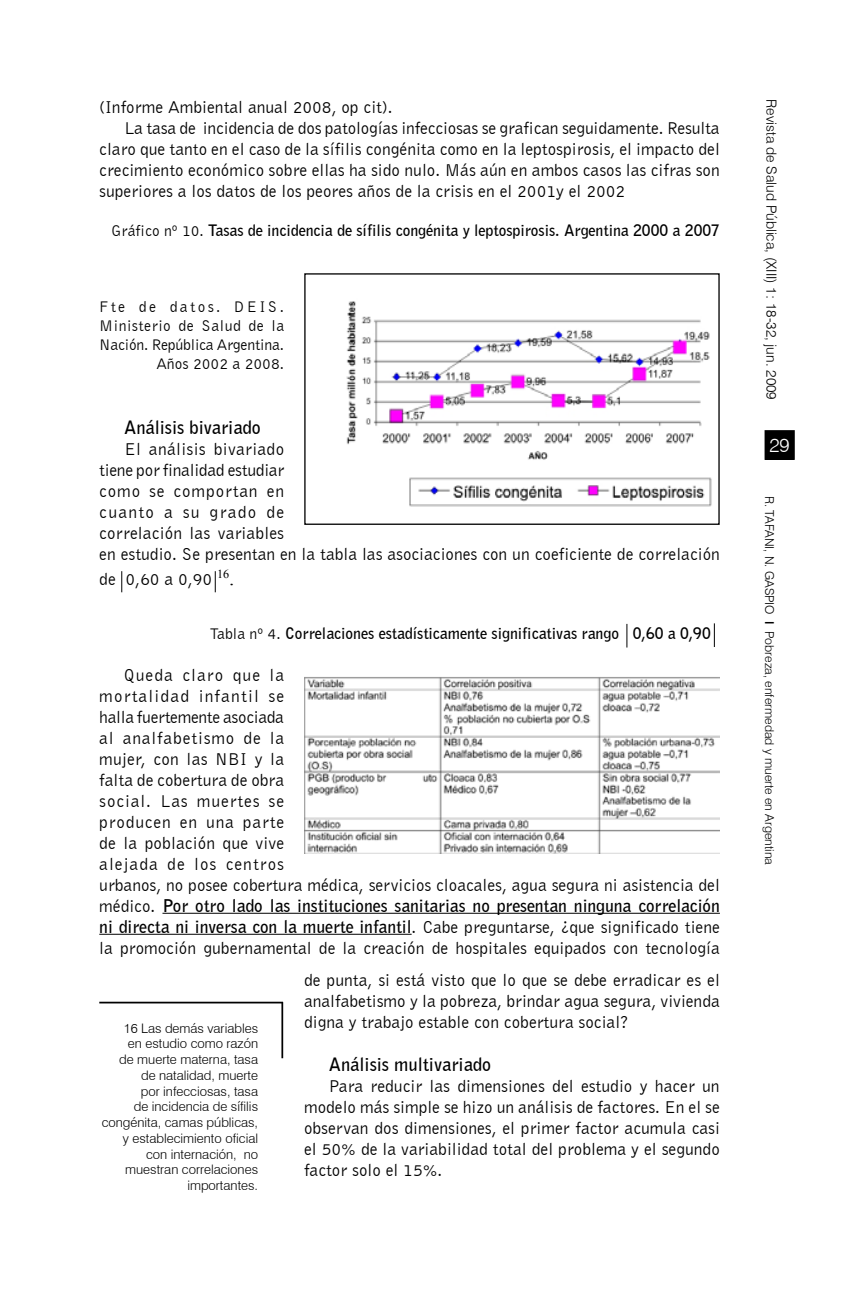
<style>
.page{position:relative;width:844px;height:1290px;background:#fff}
.page>*{position:absolute;margin:0;border:0;box-sizing:border-box;transform-origin:0 0}
.t1{font:300 19.25px "Swiss 721 BT";color:#fff}
.t2{font:700 18.38px "Bell Gothic BT";color:#000}
.t3{font:17.5px/21px "Bell Gothic BT";color:#000}
.t4{font:700 15.75px "Bell Gothic BT";color:#000}
.t5{font:15.75px/18.9px "Bell Gothic BT";color:#000;text-align:right}
.t6{font:300 14px "Swiss 721 BT";color:#000}
.t7{font:300 13.12px/15.8px "Swiss 721 BT";color:#000;text-align:right}
.t8{font:300 12.25px "Swiss 721 BT";color:#000}
.s1{font-weight:400}
.s2{font-family:"Times New Roman";font-size:21px}
.s3{font-weight:700}
.s4{font-weight:500}
</style>
<div class="page">
<div style="left:765px;top:431px;width:28px;height:28px;background:#000"></div>
<div style="left:764px;top:430px;width:30px;height:30px;border:2px solid #000"></div>
<hr style="left:162px;top:913px;width:557px;height:1px;background:#000">
<hr style="left:99px;top:934px;width:312px;height:1px;background:#000">
<svg style="left:626px;top:624px;width:1px;height:23px"></svg>
<svg style="left:713px;top:624px;width:1px;height:22px"></svg>
<img style="left:346px;top:301px;width:366px;height:206px">
<hr style="left:99px;top:1002px;width:184px;height:1px;background:#000">
<hr style="left:281px;top:1002px;width:2px;height:56px;background:#000">
<img style="left:304px;top:677px;width:415px;height:176px">
<svg style="left:121px;top:572px;width:1px;height:20px"></svg>
<svg style="left:215px;top:572px;width:1px;height:20px"></svg>
<div style="left:304px;top:273px;width:415px;height:252px;border:1px solid #000"></div>
<p class="t3" style="left:99px;top:96px;width:295px">(Informe Ambiental anual 2008, op cit).</p>
<p class="t3" style="left:124px;top:117px;width:597px">La tasa de incidencia de dos patologías infecciosas se grafican seguidamente. Resulta</p>
<p class="t3" style="left:99px;top:138px;width:622px">claro que tanto en el caso de la sífilis congénita como en la leptospirosis, el impacto del</p>
<p class="t3" style="left:99px;top:159px;width:622px">crecimiento económico sobre ellas ha sido nulo. Más aún en ambos casos las cifras son</p>
<p class="t3" style="left:99px;top:180px;width:527px">superiores a los datos de los peores años de la crisis en el 2001y el 2002</p>
<p class="t4" style="left:111px;top:220px;width:610px"><span class="s1">Gráfico nº 10.</span> Tasas de incidencia de sífilis congénita y leptospirosis. Argentina 2000 a 2007</p>
<p class="t5" style="left:99px;top:297px;width:186px">Fte de datos. DEIS.<br>Ministerio de Salud de la<br>Nación. República Argentina.<br>Años 2002 a 2008.</p>
<p class="t2" style="left:124px;top:415px;width:138px">Análisis bivariado</p>
<p class="t3" style="left:99px;top:438px;width:622px;text-indent:25px">El análisis bivariado<br>tiene por finalidad estudiar<br>como se comportan en<br>cuanto a su grado de<br>correlación las variables<br>en estudio. Se presentan en la tabla las asociaciones con un coeficiente de correlación</p>
<p class="t3" style="left:99px;top:568px;width:137px">de 0,60 a 0,90 <sup>16</sup><span class="s2">.</span></p>
<p class="t4" style="left:210px;top:622px;width:502px"><span class="s1">Tabla nº 4.</span> Correlaciones estadísticamente significativas rango 0,60 a 0,90</p>
<p class="t3" style="left:99px;top:664px;width:622px;text-indent:25px">Queda claro que la<br>mortalidad infantil se<br>halla fuertemente asociada<br>al analfabetismo de la<br>mujer, con las NBI y la<br>falta de cobertura de obra<br>social. Las muertes se<br>producen en una parte<br>de la población que vive<br>alejada de los centros<br>urbanos, no posee cobertura médica, servicios cloacales, agua segura ni asistencia del médico. <span class="s3">Por otro lado las instituciones sanitarias no presentan ninguna correlación ni directa ni inversa con la muerte infantil</span>. Cabe preguntarse, ¿que significado tiene la promoción gubernamental de la creación de hospitales equipados con tecnología</p>
<p class="t7" style="left:102px;top:1020px;width:158px">16 Las demás variables<br>en estudio como razón<br>de muerte materna, tasa de natalidad, muerte<br>por infecciosas, tasa<br>de incidencia de sífilis congénita, camas públicas, y establecimiento oficial con internación, no muestran correlaciones importantes.</p>
<p class="t3" style="left:304px;top:969px;width:417px;text-align:justify">de punta, si está visto que lo que se debe erradicar es el analfabetismo y la pobreza, brindar agua segura, vivienda digna y trabajo estable con cobertura social?</p>
<p class="t2" style="left:329px;top:1052px;width:164px">Análisis multivariado</p>
<p class="t3" style="left:304px;top:1075px;width:417px;text-align:justify;text-indent:25px">Para reducir las dimensiones del estudio y hacer un modelo más simple se hizo un análisis de factores. En el se observan dos dimensiones, el primer factor acumula casi el 50% de la variabilidad total del problema y el segundo factor solo el 15%.</p>
<p class="t6" style="left:779px;top:99px;width:302px;rotate:90deg">Revista de Salud Pública, (XIII) 1: 18-32, jun. 2009</p>
<p class="t1" style="left:769px;top:433px;width:22px">29</p>
<p class="t8" style="left:776px;top:496px;width:371px;rotate:90deg">R. Tafani, N. Gaspio <span class="s4">I</span> Pobreza, enfermedad y muerte en Argentina</p>
</div>
